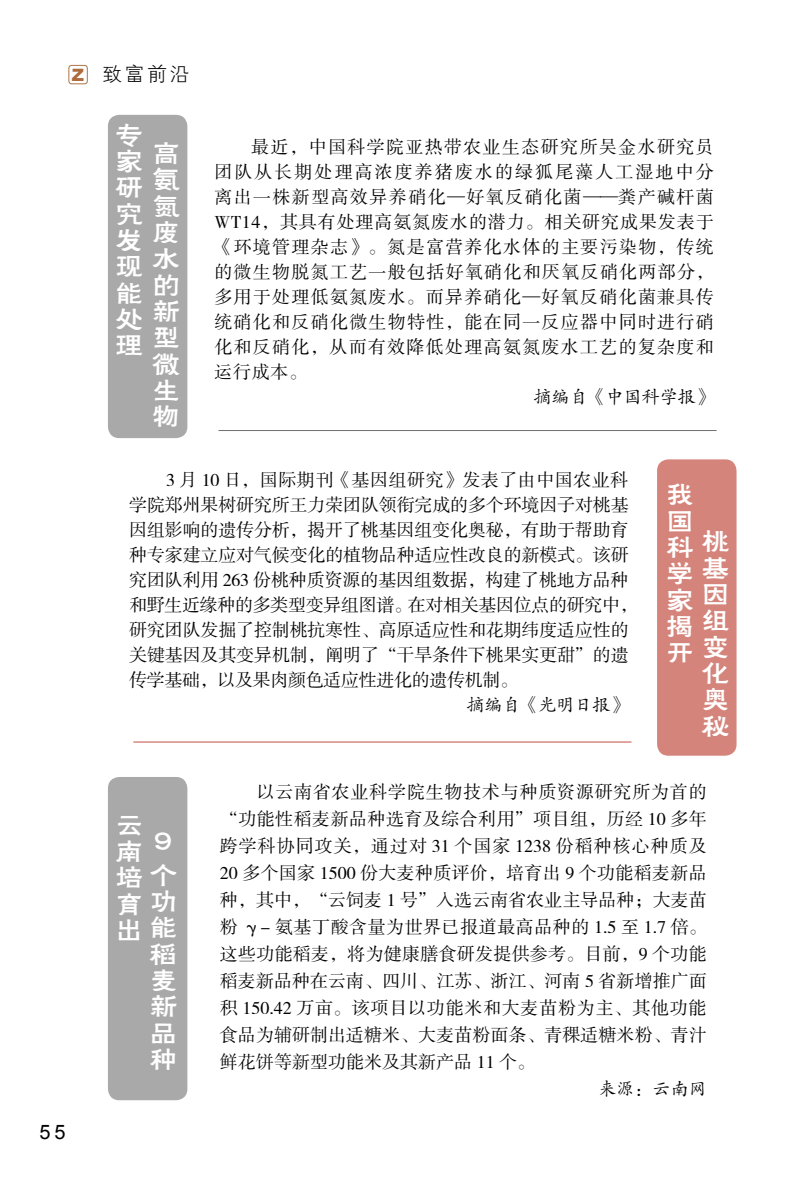
<style>
.page{position:relative;width:806px;height:1191px;background:#fff}
.page>*{position:absolute;margin:0;border:0;box-sizing:border-box;transform-origin:0 0}
.t1{font:28px/26.4px "FZHLJW GB1 0";color:#fff;text-align:justify}
.t2{font:20px "FZXH1 JW GB1 0";color:#000}
.t3{font:20px "Arial";color:#000}
.t4{font:18px/25px "FZSSK GBK1 0";letter-spacing:-.01em;color:#000;text-align:justify}
.t5{font:18px "FZKTJW GB1 0";color:#000}
.s1{font-family:"Arial";font-weight:900;font-size:17px;color:#ac6c3d}
</style>
<div class="page">
<div style="left:68px;top:65px;width:20px;height:19px;border:1px solid #ad7447;border-radius:3px"></div>
<hr style="left:133px;top:741px;width:498px;height:1px;background:#c34f43">
<hr style="left:218px;top:430px;width:498px;height:1px;background:#727171">
<div style="left:108px;top:115px;width:79px;height:323px;background:#a9a9aa;border-radius:11px"></div>
<div style="left:108px;top:777px;width:79px;height:323px;background:#a9a9aa;border-radius:11px"></div>
<div style="left:656px;top:459px;width:80px;height:296px;background:#d5847b;border-radius:11px"></div>
<p class="t2" style="left:72px;top:63px;width:119px"><span class="s1">Z</span> 致富前沿</p>
<h1 class="t1" style="left:115px;top:123px;width:29px">专家研究发现能处理</h1>
<h1 class="t1" style="left:152px;top:141px;width:29px">高氨氮废水的新型微生物</h1>
<p class="t4" style="left:214px;top:135px;width:500px;text-indent:37px">最近，中国科学院亚热带农业生态研究所吴金水研究员团队从长期处理高浓度养猪废水的绿狐尾藻人工湿地中分离出一株新型高效异养硝化—好氧反硝化菌——粪产碱杆菌WT14，其具有处理高氨氮废水的潜力。相关研究成果发表于《环境管理杂志》。氮是富营养化水体的主要污染物，传统的微生物脱氮工艺一般包括好氧硝化和厌氧反硝化两部分，多用于处理低氨氮废水。而异养硝化—好氧反硝化菌兼具传统硝化和反硝化微生物特性，能在同一反应器中同时进行硝化和反硝化，从而有效降低处理高氨氮废水工艺的复杂度和运行成本。</p>
<p class="t5" style="left:533px;top:387px;width:181px">摘编自《中国科学报》</p>
<p class="t4" style="left:129px;top:468px;width:509px;text-align:left;text-indent:37px">3 月 10 日，国际期刊《基因组研究》发表了由中国农业科学院郑州果树研究所王力荣团队领衔完成的多个环境因子对桃基因组影响的遗传分析，揭开了桃基因组变化奥秘，有助于帮助育种专家建立应对气候变化的植物品种适应性改良的新模式。该研究团队利用 263 份桃种质资源的基因组数据，构建了桃地方品种和野生近缘种的多类型变异组图谱。在对相关基因位点的研究中，研究团队发掘了控制桃抗寒性、高原适应性和花期纬度适应性的关键基因及其变异机制，阐明了“干旱条件下桃果实更甜”的遗传学基础，以及果肉颜色适应性进化的遗传机制。</p>
<p class="t5" style="left:466px;top:695px;width:164px">摘编自《光明日报》</p>
<h1 class="t1" style="left:665px;top:482px;width:29px">我国科学家揭开</h1>
<h1 class="t1" style="left:701px;top:529px;width:29px">桃基因组变化奥秘</h1>
<p class="t3" style="left:39px;top:1118px;width:28px">55</p>
<h1 class="t1" style="left:115px;top:813px;width:63px;text-align:left">云<br>南<br>培个育功出</h1>
<h1 class="t1" style="left:154px;top:827px;width:20px">9</h1>
<h1 class="t1" style="left:149px;top:915px;width:29px">能稻麦新品种</h1>
<p class="t4" style="left:220px;top:779px;width:488px;line-height:27px;text-indent:37px">以云南省农业科学院生物技术与种质资源研究所为首的“功能性稻麦新品种选育及综合利用”项目组，历经 10 多年跨学科协同攻关，通过对 31 个国家 1238 份稻种核心种质及20 多个国家 1500 份大麦种质评价，培育出 9 个功能稻麦新品种，其中，“云饲麦 1 号”入选云南省农业主导品种；大麦苗粉 γ- 氨基丁酸含量为世界已报道最高品种的 1.5 至 1.7 倍。这些功能稻麦，将为健康膳食研发提供参考。目前，9 个功能稻麦新品种在云南、四川、江苏、浙江、河南 5 省新增推广面积 150.42 万亩。该项目以功能米和大麦苗粉为主、其他功能食品为辅研制出适糖米、大麦苗粉面条、青稞适糖米粉、青汁鲜花饼等新型功能米及其新产品 11 个。</p>
<p class="t5" style="left:598px;top:1079px;width:109px">来源：云南网</p>
</div>
